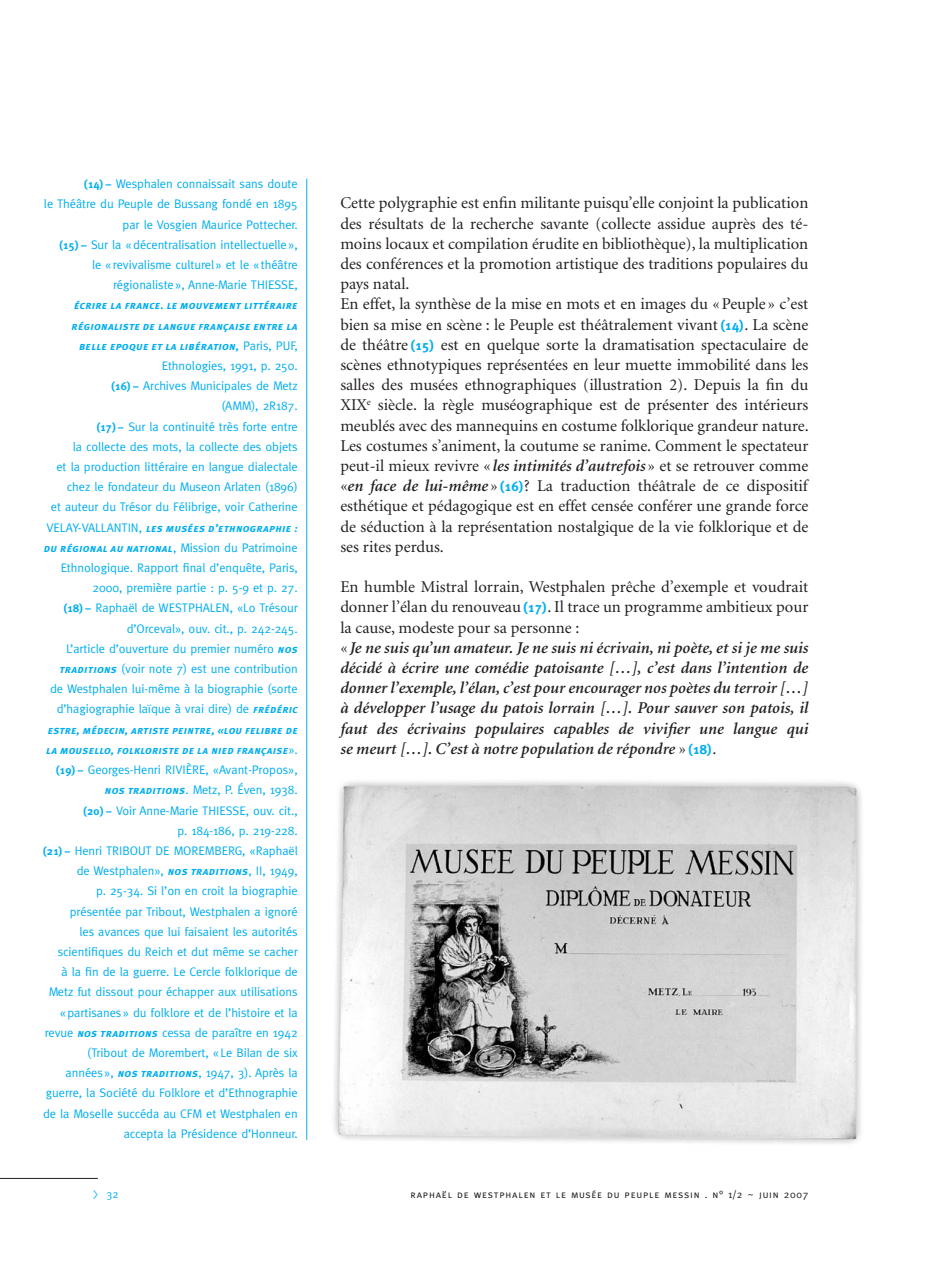
<style>
.page{position:relative;width:936px;height:1276px;background:#fff}
.page>*{position:absolute;margin:0;border:0;box-sizing:border-box;transform-origin:0 0}
._01_texte_base{font:16.5px/20.2px "Minion";color:#231f20;text-align:justify}
._01_texte_base-2{font:italic 600 16.5px/20.2px "Minion";color:#231f20;text-align:justify}
._02_footnotes{font:12.45px/20.2px "Meta";letter-spacing:-.005em;color:#00aeef;text-align:right}
._02_footnotes-2{font:italic 11.25px/20.2px "Meta Plus Bold Caps";letter-spacing:.02em;color:#00aeef}
.t1{font:11.25px "Meta";color:#00aeef}
._07_bas_de_page{font:10.5px "Meta Caps";letter-spacing:.07em;color:#231f20}
.s1{font-weight:700;font-size:11.25px}
.s2{font-family:"Meta";font-style:normal;font-size:12.45px}
.s3{font-family:"Meta Plus Bold Caps";font-style:italic;font-size:11.25px}
.s4{font-family:"Meta";font-weight:700;font-size:13.5px;color:#00aeef}
.s5{font-weight:600;font-style:italic}
.s6{font-weight:400;font-style:normal}
.s7{font-family:"Meta";font-weight:700;font-style:normal;font-size:13.5px;color:#00aeef}
.s8{font-family:"Meta"}
</style>
<div class="page">
<img style="left:307px;top:754px;width:554px;height:390px">
<hr style="left:0;top:1178px;width:98px;height:1px;background:#231f20">
<svg style="left:93px;top:1190px;width:5px;height:9px"></svg>
<hr style="left:306px;top:179px;width:1px;height:961px;background:#00aeef">
<p class="_02_footnotes" style="left:44px;top:174px;width:255px"><span class="s1">(14) –</span> Wesphalen connaissait sans doute<br>le Théâtre du Peuple de Bussang fondé en 1895 par le Vosgien Maurice Pottecher.</p>
<p class="_02_footnotes" style="left:59px;top:234px;width:240px"><span class="s1">(15) –</span> Sur la «décentralisation intellectuelle», le «revivalisme culturel» et le «théâtre régionaliste», Anne-Marie THIESSE,</p>
<p class="_02_footnotes-2" style="left:72px;top:295px;width:228px;text-align:right">écrire la france. le mouvement littéraire régionaliste de langue française entre la belle epoque et la libération, <span class="s2">Paris, PUF,</span></p>
<p class="_02_footnotes" style="left:162px;top:355px;width:137px">Ethnologies, 1991, p. 250.</p>
<p class="_02_footnotes" style="left:111px;top:376px;width:188px"><span class="s1">(16) –</span> Archives Municipales de Metz (AMM), 2R187.</p>
<p class="_02_footnotes" style="left:51px;top:416px;width:248px"><span class="s1">(17) –</span> Sur la continuité très forte entre<br>la collecte des mots, la collecte des objets<br>et la production littéraire en langue dialectale chez le fondateur du Museon Arlaten (1896)<br>et auteur du Trésor du Félibrige, voir Catherine</p>
<p class="_02_footnotes-2" style="left:44px;top:517px;width:255px"><span class="s2">VELAY-VALLANTIN,</span> les musées d’ethnographie : du régional au national<span class="s2">, Mission du Patrimoine</span></p>
<p class="_02_footnotes" style="left:61px;top:557px;width:238px">Ethnologique. Rapport final d’enquête, Paris,<br>2000, première partie : p. 5-9 et p. 27.</p>
<p class="_02_footnotes" style="left:50px;top:598px;width:249px"><span class="s1">(18) –</span> Raphaël de WESTPHALEN, «Lo Trésour d’Orceval», ouv. cit., p. 242-245.<br>L’article d’ouverture du premier numéro <span class="s3">nos traditions</span> (voir note 7) est une contribution de Westphalen lui-même à la biographie (sorte d’hagiographie laïque à vrai dire) de <span class="s3">frédéric</span></p>
<p class="_02_footnotes-2" style="left:46px;top:719px;width:253px">estre, médecin, artiste peintre, «lou felibre de la mousello, folkloriste de la nied française<span class="s2">».</span></p>
<p class="_02_footnotes" style="left:56px;top:759px;width:243px"><span class="s1">(19) –</span> Georges-Henri RIVIÈRE, «Avant-Propos», <span class="s3">nos traditions</span>. Metz, P. Éven, 1938.</p>
<p class="_02_footnotes" style="left:83px;top:800px;width:216px"><span class="s1">(20) –</span> Voir Anne-Marie THIESSE, ouv. cit., p. 184-186, p. 219-228.</p>
<p class="_02_footnotes" style="left:43px;top:840px;width:256px"><span class="s1">(21) –</span> Henri TRIBOUT DE MOREMBERG, «Raphaël de Westphalen», <span class="s3">nos traditions</span>, II, 1949,<br>p. 25-34. Si l’on en croit la biographie présentée par Tribout, Westphalen a ignoré<br>les avances que lui faisaient les autorités scientifiques du Reich et dut même se cacher<br>à la fin de la guerre. Le Cercle folklorique de Metz fut dissout pour échapper aux utilisations «partisanes» du folklore et de l’histoire et la revue <span class="s3">nos traditions</span> cessa de paraître en 1942 (Tribout de Morembert, «Le Bilan de six années», <span class="s3">nos traditions</span>, 1947, 3). Après la guerre, la Société du Folklore et d’Ethnographie de la Moselle succéda au CFM et Westphalen en accepta la Présidence d’Honneur.</p>
<p class="t1" style="left:106px;top:1188px;width:14px">32</p>
<p class="_01_texte_base" style="left:340px;top:194px;width:469px">Cette polygraphie est enfin militante puisqu’elle conjoint la publication des résultats de la recherche savante (collecte assidue auprès des té&shy;moins locaux et compilation érudite en bibliothèque), la multiplication des conférences et la promotion artistique des traditions populaires du pays natal.</p>
<p class="_01_texte_base" style="left:340px;top:295px;width:470px">En effet, la synthèse de la mise en mots et en images du «Peuple » c’est bien sa mise en scène : le Peuple est théâtralement vivant <span class="s4">(14)</span>. La scène de théâtre <span class="s4">(15)</span> est en quelque sorte la dramatisation spectaculaire de scènes ethnotypiques représentées en leur muette immobilité dans les salles des musées ethnographiques (illustration 2). Depuis la fin du XIX<sup>e</sup> siècle. la règle muséographique est de présenter des intérieurs meublés avec des mannequins en costume folklorique grandeur nature.<br>Les costumes s’animent, la coutume se ranime. Comment le spectateur peut-il mieux revivre « <span class="s5">les intimités d’autrefois</span> » et se retrouver comme «<span class="s5">en face de lui-même</span> » <span class="s4">(16)</span>? La traduction théâtrale de ce dispositif esthétique et pédagogique est en effet censée conférer une grande force de séduction à la représentation nostalgique de la vie folklorique et de ses rites perdus.</p>
<p class="_01_texte_base" style="left:340px;top:577px;width:469px">En humble Mistral lorrain, Westphalen prêche d’exemple et voudrait donner l’élan du renouveau <span class="s4">(17)</span>. Il trace un programme ambitieux pour la cause, modeste pour sa personne :</p>
<p class="_01_texte_base-2" style="left:340px;top:638px;width:469px"><span class="s6">«</span> Je ne suis qu’un amateur. Je ne suis ni écrivain, ni poète, et si je me suis décidé à écrire une comédie patoisante […], c’est dans l’intention de donner l’exemple, l’élan, c’est pour encourager nos poètes du terroir […] à développer l’usage du patois lorrain […]. Pour sauver son patois, il faut des écrivains populaires capables de vivifier une langue qui se meurt […]. C’est à notre population de répondre <span class="s6">»</span> <span class="s7">(18)</span><span class="s6">.</span></p>
<p class="_07_bas_de_page" style="left:410px;top:1188px;width:399px">raphaël de westphalen et le musée du peuple messin . n° <span class="s8">1/2</span> ~ juin <span class="s8">2007</span></p>
</div>
